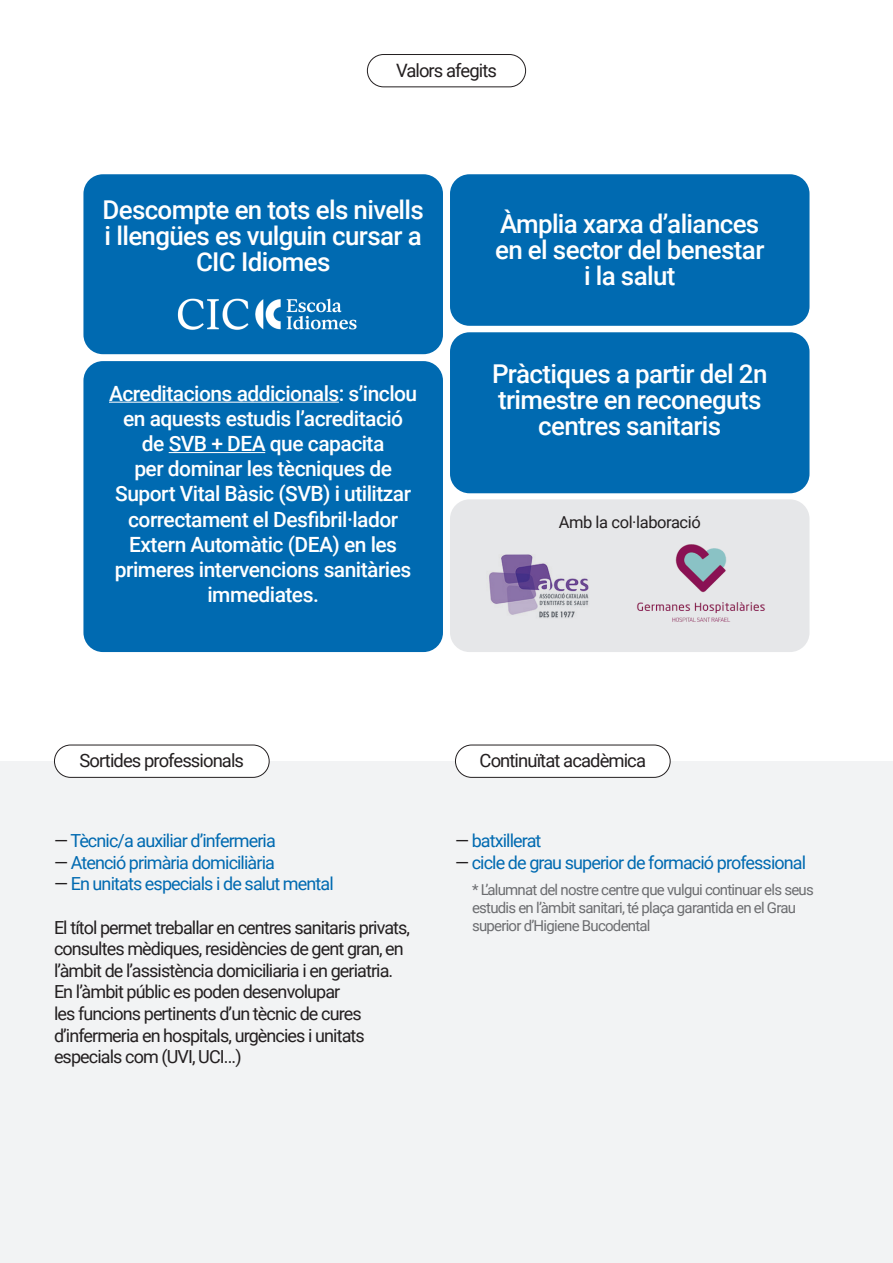
<style>
.page{position:relative;width:893px;height:1263px;background:#fff}
.page>*{position:absolute;margin:0;border:0;box-sizing:border-box;transform-origin:0 0}
.t1{font:500 25.95px/26px "Roboto";letter-spacing:-.025em;color:#fff;text-align:center}
.t2{font:500 21px/25.2px "Roboto";letter-spacing:-.025em;color:#fff;text-align:center}
.t3{font:18.45px "Roboto";letter-spacing:-.05em;color:#231f20}
.t4{font:18px/21.6px "Roboto";letter-spacing:-.05em;color:#231f20}
.t5{font:18px "Roboto";letter-spacing:-.05em;color:#006ab1}
.t6{font:16.5px "Roboto";letter-spacing:-.025em;color:#231f20}
.t7{font:15px/18px "Roboto";letter-spacing:-.05em;color:#6c6d70}
.s1{color:#231f20}
</style>
<div class="page">
<div style="left:0;top:761px;width:893px;height:502px;background:#f2f3f4"></div>
<div style="left:367px;top:54px;width:159px;height:33px;border:1px solid #231f20;border-radius:16px"></div>
<div style="left:54px;top:745px;width:215px;height:32px;background:#fff;border-radius:16px"></div>
<div style="left:54px;top:745px;width:216px;height:33px;border:1px solid #231f20;border-radius:16px"></div>
<div style="left:455px;top:745px;width:215px;height:32px;background:#fff;border-radius:16px"></div>
<div style="left:455px;top:745px;width:215px;height:33px;border:1px solid #231f20;border-radius:16px"></div>
<div style="left:83px;top:174px;width:360px;height:180px;background:#006ab1;border-radius:19px"></div>
<div style="left:83px;top:361px;width:360px;height:291px;background:#006ab1;border-radius:19px"></div>
<div style="left:450px;top:174px;width:359px;height:152px;background:#006ab1;border-radius:19px"></div>
<div style="left:450px;top:332px;width:359px;height:161px;background:#006ab1;border-radius:19px"></div>
<div style="left:450px;top:499px;width:359px;height:153px;background:#e6e7e9;border-radius:19px"></div>
<hr style="left:109px;top:402px;width:230px;height:1px;background:#fff">
<hr style="left:169px;top:452px;width:96px;height:1px;background:#fff">
<hr style="left:892px;top:86px;width:1px;height:692px;background:#f2f3f4">
<img style="left:637px;top:544px;width:128px;height:78px">
<img style="left:489px;top:554px;width:100px;height:64px">
<img style="left:177px;top:298px;width:180px;height:32px">
<p class="t3" style="left:396px;top:57px;width:102px">Valors afegits</p>
<h1 class="t1" style="left:102px;top:196px;width:323px">Descompte en tots els nivells i llengües es vulguin cursar a<br>CIC Idiomes</h1>
<h1 class="t1" style="left:495px;top:210px;width:271px">Àmplia xarxa d’aliances en el sector del benestar i la salut</h1>
<p class="t2" style="left:109px;top:380px;width:310px">Acreditacions addicionals: s’inclou en aquests estudis l’acreditació<br>de SVB + DEA que capacita<br>per dominar les tècniques de<br>Suport Vital Bàsic (SVB) i utilitzar correctament el Desfibril·lador<br>Extern Automàtic (DEA) en les primeres intervencions sanitàries immediates.</p>
<h1 class="t1" style="left:492px;top:359px;width:277px">Pràctiques a partir del 2n trimestre en reconeguts centres sanitaris</h1>
<p class="t6" style="left:559px;top:511px;width:144px">Amb la col·laboració</p>
<p class="t3" style="left:80px;top:748px;width:166px">Sortides professionals</p>
<p class="t3" style="left:480px;top:748px;width:168px">Continuïtat acadèmica</p>
<p class="t5" style="left:54px;top:828px;width:223px"><span class="s1">—</span> Tècnic/a auxiliar d’infermeria</p>
<p class="t5" style="left:54px;top:850px;width:222px"><span class="s1">—</span> Atenció primària domiciliària</p>
<p class="t5" style="left:54px;top:871px;width:281px"><span class="s1">—</span> En unitats especials i de salut mental</p>
<p class="t4" style="left:54px;top:916px;width:358px">El títol permet treballar en centres sanitaris privats, consultes mèdiques, residències de gent gran, en l’àmbit de l’assistència domiciliaria i en geriatria.<br>En l’àmbit públic es poden desenvolupar<br>les funcions pertinents d’un tècnic de cures d’infermeria en hospitals, urgències i unitats especials com (UVI, UCI...)</p>
<p class="t5" style="left:455px;top:828px;width:88px"><span class="s1">—</span> batxillerat</p>
<p class="t5" style="left:455px;top:850px;width:353px"><span class="s1">—</span> cicle de grau superior de formació professional</p>
<p class="t7" style="left:472px;top:880px;width:343px">* L’alumnat del nostre centre que vulgui continuar els seus estudis en l’àmbit sanitari, té plaça garantida en el Grau superior d’Higiene Bucodental</p>
</div>
